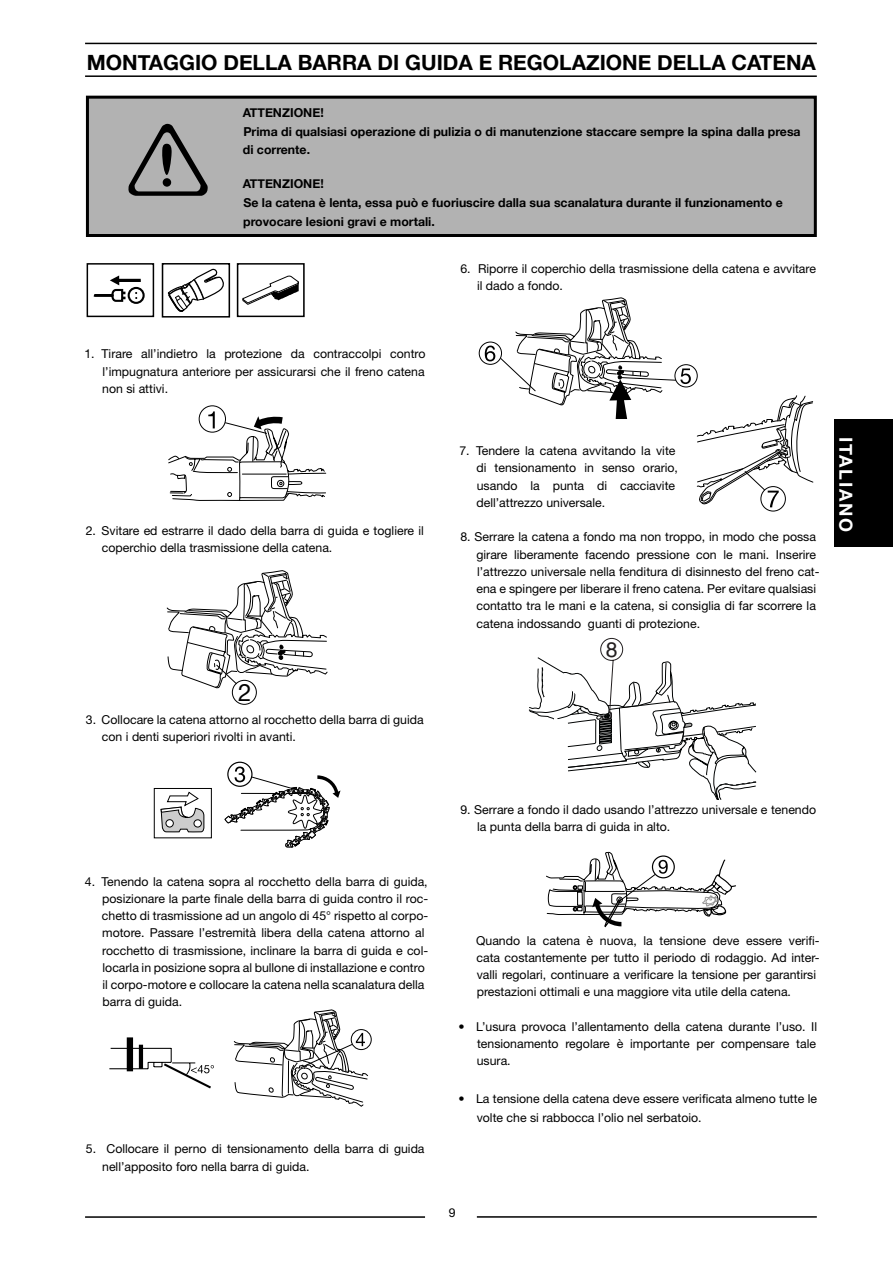
<style>
.page{position:relative;width:893px;height:1263px;background:#fff}
.page>*{position:absolute;margin:0;border:0;box-sizing:border-box;transform-origin:0 0}
.t1{font:24px "Helvetica Neue";color:#000}
.t2{font:21.15px "Helvetica";color:#231f20}
.t3{font:700 21px "Helvetica Neue";color:#000}
.t4{font:700 18px "Helvetica Neue";letter-spacing:.1em;color:#fff}
.t5{font:12.3px/17.2px "Helvetica Neue";color:#000}
.t6{font:700 12.3px/18.8px "Helvetica Neue";color:#000}
</style>
<div class="page">
<div style="left:834px;top:419px;width:58px;height:127px;background:#000"></div>
<hr style="left:85px;top:1216px;width:340px;height:2px;background:#000">
<hr style="left:477px;top:1216px;width:339px;height:2px;background:#000">
<svg style="left:546px;top:852px;width:190px;height:76px"></svg>
<svg style="left:153px;top:788px;width:59px;height:51px"></svg>
<svg style="left:228px;top:761px;width:24px;height:24px"></svg>
<div style="left:227px;top:762px;width:25px;height:25px;border:1px solid #000;border-radius:50%"></div>
<svg style="left:224px;top:767px;width:116px;height:81px"></svg>
<hr style="left:85px;top:43px;width:731px;height:1px;background:#000">
<hr style="left:85px;top:75px;width:731px;height:2px;background:#000">
<div style="left:87px;top:97px;width:728px;height:139px;background:#b2b2b2"></div>
<div style="left:86px;top:96px;width:730px;height:141px;border:3px solid #000"></div>
<svg style="left:128px;top:124px;width:80px;height:72px"></svg>
<div style="left:163px;top:178px;width:8px;height:9px;background:#000;border-radius:50%"></div>
<div style="left:162px;top:263px;width:68px;height:55px;border:2px solid #000"></div>
<svg style="left:167px;top:269px;width:57px;height:43px"></svg>
<div style="left:237px;top:263px;width:67px;height:54px;border:2px solid #000"></div>
<svg style="left:242px;top:276px;width:57px;height:29px"></svg>
<svg style="left:199px;top:406px;width:26px;height:26px"></svg>
<div style="left:199px;top:405px;width:27px;height:28px;border:1px solid #000;border-radius:50%"></div>
<svg style="left:168px;top:411px;width:158px;height:90px"></svg>
<svg style="left:166px;top:570px;width:162px;height:119px"></svg>
<div style="left:232px;top:680px;width:27px;height:27px;background:#fff;border-radius:50%"></div>
<div style="left:232px;top:680px;width:25px;height:25px;border:1px solid #000;border-radius:50%"></div>
<div style="left:351px;top:1029px;width:21px;height:21px;border:1px solid #000;border-radius:50%"></div>
<svg style="left:233px;top:1010px;width:136px;height:97px"></svg>
<hr style="left:111px;top:1048px;width:60px;height:1px;background:#000">
<hr style="left:109px;top:1068px;width:39px;height:1px;background:#000">
<svg style="left:147px;top:1048px;width:67px;height:41px"></svg>
<div style="left:127px;top:1037px;width:6px;height:34px;background:#000"></div>
<hr style="left:139px;top:1045px;width:4px;height:24px;background:#000">
<svg style="left:479px;top:342px;width:22px;height:22px"></svg>
<div style="left:478px;top:342px;width:24px;height:23px;border:1px solid #000;border-radius:50%"></div>
<svg style="left:675px;top:365px;width:22px;height:22px"></svg>
<div style="left:674px;top:364px;width:23px;height:23px;border:1px solid #000;border-radius:50%"></div>
<svg style="left:485px;top:297px;width:205px;height:122px"></svg>
<svg style="left:760px;top:487px;width:25px;height:24px"></svg>
<div style="left:760px;top:486px;width:25px;height:26px;border:1px solid #000;border-radius:50%"></div>
<svg style="left:696px;top:395px;width:117px;height:112px"></svg>
<div style="left:87px;top:263px;width:67px;height:54px;border:2px solid #000"></div>
<div style="left:128px;top:287px;width:17px;height:17px;border:2px solid #000;border-radius:50%"></div>
<svg style="left:93px;top:275px;width:48px;height:28px"></svg>
<svg style="left:528px;top:637px;width:228px;height:162px"></svg>
<h3 class="t3" style="left:87px;top:49px;width:730px">MONTAGGIO DELLA BARRA DI GUIDA E REGOLAZIONE DELLA CATENA</h3>
<p class="t6" style="left:243px;top:103px;width:559px">ATTENZIONE!<br>Prima di qualsiasi operazione di pulizia o di manutenzione staccare sempre la spina dalla presa di corrente.</p>
<p class="t6" style="left:243px;top:174px;width:541px">ATTENZIONE!<br>Se la catena è lenta, essa può e fuoriuscire dalla sua scanalatura durante il funzionamento e provocare lesioni gravi e mortali.</p>
<p class="t5" style="left:477px;top:261px;width:340px;text-indent:-17px">6. Riporre il coperchio della trasmissione della catena e avvitare il dado a fondo.</p>
<p class="t5" style="left:102px;top:347px;width:325px;text-align:justify;text-indent:-18px">1. Tirare all’indietro la protezione da contraccolpi contro l’impugnatura anteriore per assicurarsi che il freno catena non si attivi.</p>
<p class="t5" style="left:102px;top:523px;width:323px;text-indent:-16px">2. Svitare ed estrarre il dado della barra di guida e togliere il coperchio della trasmissione della catena.</p>
<h1 class="t1" style="left:238px;top:683px;width:15px">2</h1>
<p class="t5" style="left:102px;top:712px;width:323px;text-indent:-16px">3. Collocare la catena attorno al rocchetto della barra di guida con i denti superiori rivolti in avanti.</p>
<p class="t5" style="left:476px;top:443px;width:203px;text-indent:-17px">7. Tendere la catena avvitando la vite di tensionamento in senso orario, usando la punta di cacciavite dell’attrezzo universale.</p>
<p class="t5" style="left:476px;top:530px;width:344px;text-indent:-16px">8. Serrare la catena a fondo ma non troppo, in modo che possa girare liberamente facendo pressione con le mani. Inserire l’attrezzo universale nella fenditura di disinnesto del freno cat&shy;ena e spingere per liberare il freno catena. Per evitare qualsiasi contatto tra le mani e la catena, si consiglia di far scorrere la catena indossando guanti di protezione.</p>
<h2 class="t2" style="left:605px;top:642px;width:13px">8</h2>
<h3 class="t4" style="left:857px;top:437px;width:97px;rotate:90deg">ITALIANO</h3>
<p class="t5" style="left:102px;top:874px;width:328px;text-indent:-17px">4. Tenendo la catena sopra al rocchetto della barra di guida, posizionare la parte finale della barra di guida contro il roc&shy;chetto di trasmissione ad un angolo di 45° rispetto al corpo&shy;motore. Passare l’estremità libera della catena attorno al rocchetto di trasmissione, inclinare la barra di guida e col&shy;locarla in posizione sopra al bullone di installazione e contro il corpo-motore e collocare la catena nella scanalatura della barra di guida.</p>
<p class="t5" style="left:102px;top:1142px;width:324px;text-indent:-16px">5. Collocare il perno di tensionamento della barra di guida nell’apposito foro nella barra di guida.</p>
<p class="t5" style="left:477px;top:802px;width:340px;text-indent:-17px">9. Serrare a fondo il dado usando l’attrezzo universale e tenendo la punta della barra di guida in alto.</p>
<p class="t5" style="left:476px;top:933px;width:345px">Quando la catena è nuova, la tensione deve essere verifi&shy;cata costantemente per tutto il periodo di rodaggio. Ad inter&shy;valli regolari, continuare a verificare la tensione per garantirsi prestazioni ottimali e una maggiore vita utile della catena.</p>
<p class="t5" style="left:476px;top:1019px;width:342px;text-align:justify;text-indent:-18px">• L’usura provoca l’allentamento della catena durante l’uso. Il tensionamento regolare è importante per compensare tale usura.</p>
<p class="t5" style="left:476px;top:1090px;width:342px;line-height:18.8px;text-indent:-18px">• La tensione della catena deve essere verificata almeno tutte le volte che si rabbocca l’olio nel serbatoio.</p>
<p class="t5" style="left:449px;top:1206px;width:8px">9</p>
</div>
